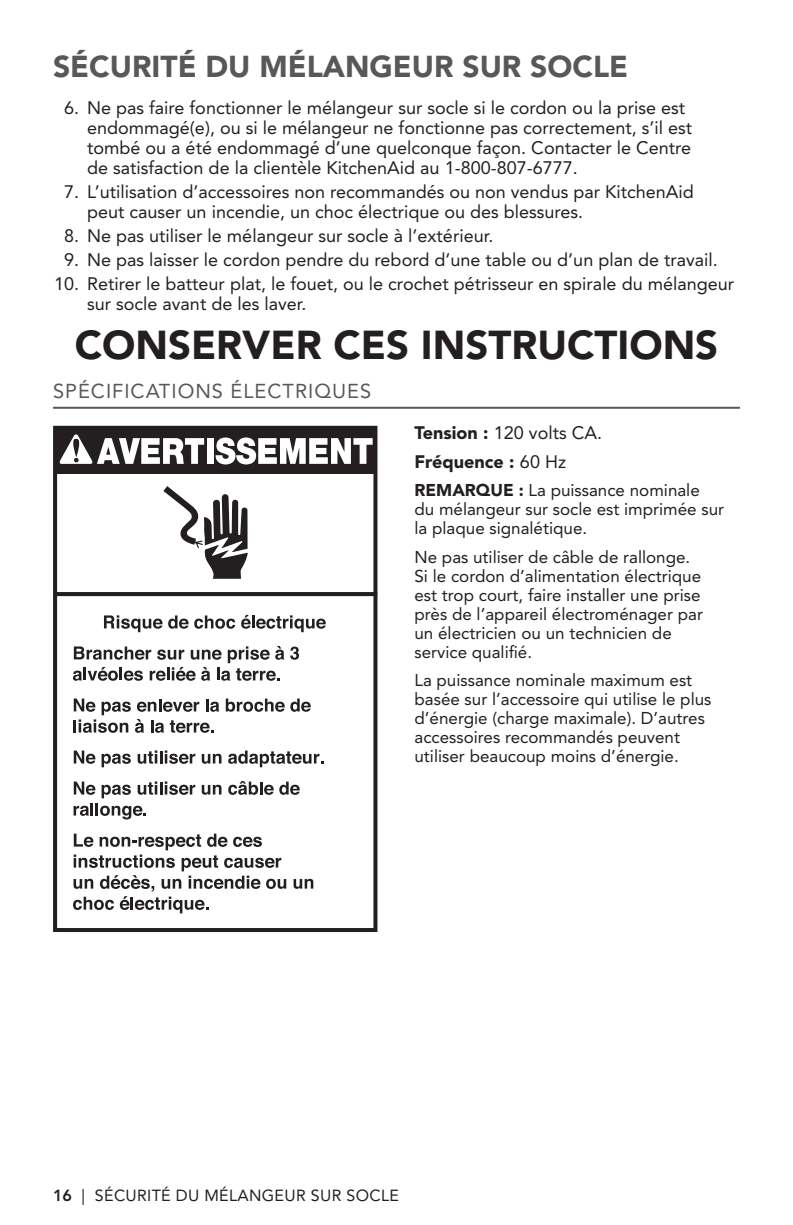
<style>
.page{position:relative;width:793px;height:1225px;background:#fff}
.page>*{position:absolute;margin:0;border:0;box-sizing:border-box;transform-origin:0 0}
.t1{font:900 40px "Avenir LT Std";color:#231f20}
.t2{font:900 30px "Avenir LT Std";color:#57585a}
.t3{font:20px "Avenir LT Std";letter-spacing:.05em;color:#57585a}
.t4{font:18px/20px "Avenir LT Std";color:#231f20}
.t5{font:900 18px/29px "Avenir LT Std";color:#231f20}
.t6{font:17px/19px "Avenir LT Std";color:#231f20}
.t7{font:16px "Avenir LT Std";letter-spacing:.02em;color:#231f20}
.s1{font-weight:400}
.s2{font-weight:900}
.s3{font-weight:800}
</style>
<div class="page">
<hr style="left:53px;top:406px;width:686px;height:2px;background:#57585a">
<div style="left:53px;top:425px;width:324px;height:506px;border:4px solid #231f20"></div>
<div style="left:55px;top:428px;width:320px;height:46px;background:#231f20"></div>
<svg style="left:104px;top:615px;width:58px;height:17px"></svg>
<svg style="left:168px;top:615px;width:20px;height:13px"></svg>
<svg style="left:194px;top:615px;width:41px;height:13px"></svg>
<svg style="left:241px;top:614px;width:84px;height:18px"></svg>
<svg style="left:290px;top:646px;width:9px;height:13px"></svg>
<svg style="left:73px;top:645px;width:211px;height:35px"></svg>
<svg style="left:226px;top:698px;width:58px;height:13px"></svg>
<svg style="left:290px;top:698px;width:20px;height:13px"></svg>
<svg style="left:74px;top:698px;width:145px;height:34px"></svg>
<svg style="left:74px;top:750px;width:21px;height:13px"></svg>
<svg style="left:101px;top:753px;width:30px;height:14px"></svg>
<svg style="left:137px;top:750px;width:58px;height:13px"></svg>
<svg style="left:201px;top:753px;width:20px;height:10px"></svg>
<svg style="left:228px;top:750px;width:95px;height:17px"></svg>
<svg style="left:201px;top:784px;width:20px;height:10px"></svg>
<svg style="left:228px;top:781px;width:45px;height:13px"></svg>
<svg style="left:279px;top:781px;width:20px;height:13px"></svg>
<svg style="left:73px;top:781px;width:122px;height:38px"></svg>
<svg style="left:293px;top:878px;width:20px;height:10px"></svg>
<svg style="left:73px;top:833px;width:213px;height:80px"></svg>
<svg style="left:59px;top:434px;width:145px;height:30px"></svg>
<div style="left:206px;top:438px;width:7px;height:26px;background:#fff"></div>
<svg style="left:215px;top:437px;width:157px;height:27px"></svg>
<hr style="left:53px;top:592px;width:324px;height:4px;background:#231f20">
<svg style="left:163px;top:486px;width:85px;height:92px"></svg>
<h2 class="t2" style="left:53px;top:48px;width:576px">SÉCURITÉ DU MÉLANGEUR SUR SOCLE</h2>
<p class="t4" style="left:87px;top:98px;width:606px;text-indent:-23px">6. Ne pas faire fonctionner le mélangeur sur socle si le cordon ou la prise est endommagé(e), ou si le mélangeur ne fonctionne pas correctement, s’il est tombé ou a été endommagé d’une quelconque façon. Contacter le Centre de satisfaction de la clientèle KitchenAid au 1-800-807-6777.</p>
<p class="t4" style="left:87px;top:182px;width:608px;text-indent:-23px">7. L’utilisation d’accessoires non recommandés ou non vendus par KitchenAid peut causer un incendie, un choc électrique ou des blessures.</p>
<p class="t4" style="left:64px;top:226px;width:430px">8. Ne pas utiliser le mélangeur sur socle à l’extérieur.</p>
<p class="t4" style="left:64px;top:250px;width:655px">9. Ne pas laisser le cordon pendre du rebord d’une table ou d’un plan de travail.</p>
<p class="t4" style="left:87px;top:274px;width:648px;text-indent:-33px">10. Retirer le batteur plat, le fouet, ou le crochet pétrisseur en spirale du mélangeur sur socle avant de les laver.</p>
<h1 class="t1" style="left:75px;top:320px;width:644px">CONSERVER CES INSTRUCTIONS</h1>
<p class="t3" style="left:53px;top:379px;width:319px">SPÉCIFICATIONS ÉLECTRIQUES</p>
<p class="t5" style="left:414px;top:418px;width:189px">Tension : <span class="s1">120 volts CA.<br></span>Fréquence : <span class="s1">60 Hz</span></p>
<p class="t6" style="left:414px;top:481px;width:311px"><span class="s2">REMARQUE :</span> La puissance nominale<br>du mélangeur sur socle est imprimée sur la plaque signalétique.</p>
<p class="t6" style="left:414px;top:547px;width:290px">Ne pas utiliser de câble de rallonge.<br>Si le cordon d’alimentation électrique est trop court, faire installer une prise près de l’appareil électroménager par un électricien ou un technicien de service qualifié.</p>
<p class="t6" style="left:414px;top:670px;width:298px">La puissance nominale maximum est basée sur l’accessoire qui utilise le plus d’énergie (charge maximale). D’autres accessoires recommandés peuvent utiliser beaucoup moins d’énergie.</p>
<p class="t7" style="left:53px;top:1185px;width:347px"><span class="s3">16</span> | SÉCURITÉ DU MÉLANGEUR SUR SOCLE</p>
</div>
